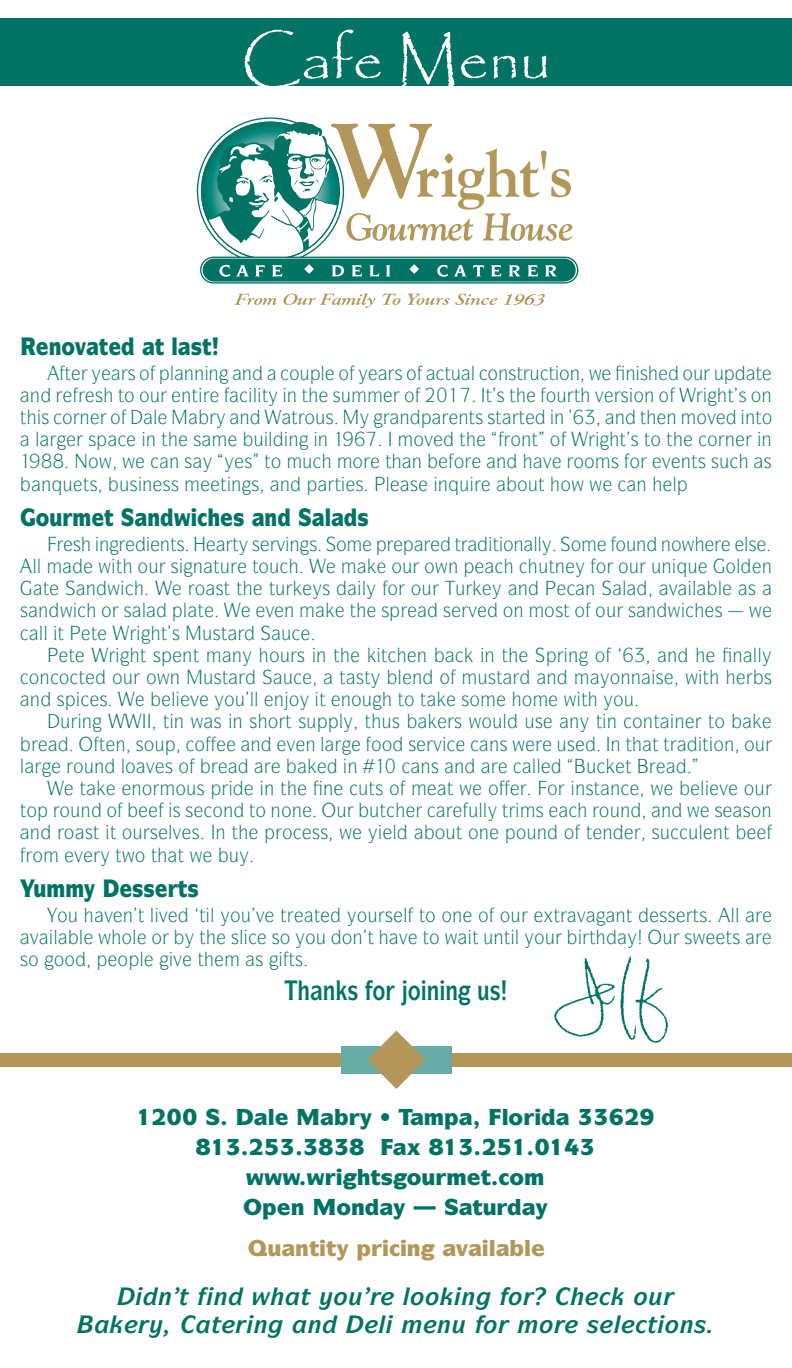
<style>
.page{position:relative;width:792px;height:1368px;background:#fff}
.page>*{position:absolute;margin:0;border:0;box-sizing:border-box;transform-origin:0 0}
.t1{font:60px "Papyrus";color:#fff}
.t2{font:700 26.8px "Itc Symbol";color:#007365;scale:.8 1}
.t3{font:italic 700 24px "Itc Symbol";color:#007365}
.t4{font:900 24px "Itc Symbol";color:#007365;scale:.85 1}
.t5{font:900 22px "Itc Symbol";color:#007365}
.t6{font:900 22px "Itc Symbol";color:#b39759}
.t7{font:19.4px "Itc Symbol";color:#007365;scale:.96 1}
</style>
<div class="page">
<div style="left:0;top:18px;width:792px;height:67px;background:#007365"></div>
<svg style="left:520px;top:162px;width:19px;height:35px"></svg>
<svg style="left:551px;top:169px;width:20px;height:28px"></svg>
<svg style="left:541px;top:151px;width:6px;height:19px"></svg>
<svg style="left:519px;top:224px;width:53px;height:17px"></svg>
<svg style="left:234px;top:294px;width:43px;height:11px"></svg>
<svg style="left:283px;top:293px;width:92px;height:15px"></svg>
<svg style="left:383px;top:294px;width:18px;height:11px"></svg>
<svg style="left:407px;top:294px;width:90px;height:11px"></svg>
<svg style="left:504px;top:294px;width:41px;height:12px"></svg>
<div style="left:200px;top:257px;width:378px;height:27px;border:1px solid #007365;border-radius:13px"></div>
<div style="left:203px;top:259px;width:373px;height:23px;background:#007365;border-radius:12px"></div>
<svg style="left:200px;top:121px;width:319px;height:156px"></svg>
<svg style="left:437px;top:265px;width:11px;height:12px"></svg>
<svg style="left:454px;top:265px;width:12px;height:11px"></svg>
<svg style="left:473px;top:265px;width:11px;height:11px"></svg>
<svg style="left:491px;top:265px;width:10px;height:11px"></svg>
<svg style="left:509px;top:265px;width:11px;height:11px"></svg>
<svg style="left:527px;top:265px;width:11px;height:11px"></svg>
<svg style="left:545px;top:265px;width:11px;height:11px"></svg>
<img style="left:554px;top:956px;width:115px;height:87px">
<div style="left:0;top:1053px;width:792px;height:14px;background:#b39759"></div>
<div style="left:342px;top:1046px;width:110px;height:28px;background:#66aba5"></div>
<svg style="left:367px;top:1031px;width:59px;height:58px"></svg>
<h1 class="t1" style="left:241px;top:23px;width:311px">Cafe Menu</h1>
<p class="t4" style="left:49px;top:331px;width:72px">■□❖ ▼</p>
<p class="t4" style="left:155px;top:331px;width:68px">▼ ● ▲▼</p>
<p class="t7" style="left:127px;top:361px;width:131px">▲ □ ● ■■■ ■</p>
<p class="t7" style="left:289px;top:361px;width:64px">□◆ ● □</p>
<p class="t7" style="left:444px;top:361px;width:143px">▼◆ ● □■▲▼ ◆ ▼ □■</p>
<p class="t7" style="left:682px;top:361px;width:45px">□◆ ◆</p>
<p class="t7" style="left:30px;top:383px;width:12px">■</p>
<p class="t7" style="left:95px;top:383px;width:109px">▲ ▼□ □◆ ■▼</p>
<p class="t7" style="left:253px;top:383px;width:59px">●▼ ■ ▼</p>
<p class="t7" style="left:486px;top:383px;width:33px">▼▲ ▼</p>
<p class="t7" style="left:546px;top:383px;width:130px">□◆▼ ❖ ▲□■ □</p>
<p class="t7" style="left:727px;top:383px;width:48px">▼▲ □■</p>
<p class="t7" style="left:20px;top:405px;width:107px">▼ ▲ □■ □</p>
<p class="t7" style="left:153px;top:405px;width:6px">●</p>
<p class="t7" style="left:239px;top:405px;width:100px">■ ▼ □◆▲</p>
<p class="t7" style="left:399px;top:405px;width:12px">■</p>
<p class="t7" style="left:458px;top:405px;width:71px">■▼▲ ▲▼ ▼</p>
<p class="t7" style="left:554px;top:405px;width:170px">■ ✓ ■ ▼ ■ □❖</p>
<p class="t7" style="left:745px;top:405px;width:30px">■▼□</p>
<p class="t7" style="left:35px;top:427px;width:6px">●</p>
<p class="t7" style="left:253px;top:427px;width:79px">◆● ■ ■</p>
<p class="t7" style="left:459px;top:427px;width:107px">▼ □■▼ □</p>
<p class="t7" style="left:619px;top:427px;width:57px">▼▲ ▼□ ▼</p>
<p class="t7" style="left:761px;top:427px;width:12px">■</p>
<p class="t7" style="left:244px;top:450px;width:73px">▲ ▼□ ◆</p>
<p class="t7" style="left:353px;top:450px;width:74px">□ ▼ ■</p>
<p class="t7" style="left:543px;top:450px;width:196px">❖ □□ ▲ □ ❖ ■▼▲ ▲◆</p>
<p class="t7" style="left:41px;top:472px;width:145px">■❑◆ ▼▲ ◆▲ ■ ▲▲</p>
<p class="t7" style="left:220px;top:472px;width:74px">▼■▲ ■</p>
<p class="t7" style="left:334px;top:472px;width:142px">▼ ▲ ● ▲ ■❑◆</p>
<p class="t7" style="left:517px;top:472px;width:58px">□◆▼ □</p>
<p class="t7" style="left:160px;top:532px;width:50px">■▼▲ ★</p>
<p class="t7" style="left:232px;top:532px;width:121px">▼ ▲ ❖■▲ □</p>
<p class="t7" style="left:454px;top:532px;width:93px">▼ ▼□■ ●●</p>
<p class="t7" style="left:571px;top:532px;width:117px">□ □◆■ ■□</p>
<p class="t7" style="left:116px;top:554px;width:172px">▼ □◆ ▲ ■ ▼◆ ▼□◆</p>
<p class="t7" style="left:391px;top:554px;width:71px">□◆ □ ■</p>
<p class="t7" style="left:538px;top:554px;width:30px">◆▼■</p>
<p class="t7" style="left:596px;top:554px;width:108px">□ □◆ ◆■ ❑◆</p>
<p class="t7" style="left:725px;top:554px;width:50px">□● ■</p>
<p class="t7" style="left:195px;top:576px;width:51px">□ ▲▼ ▼</p>
<p class="t7" style="left:322px;top:576px;width:151px">▲ ● □ □◆ ◆</p>
<p class="t7" style="left:518px;top:576px;width:12px">■</p>
<p class="t7" style="left:669px;top:576px;width:57px">❖● ●</p>
<p class="t7" style="left:101px;top:598px;width:48px">□ ▲ ●</p>
<p class="t7" style="left:503px;top:598px;width:162px">□■ □▲▼ □ □◆ ▲ ■</p>
<p class="t7" style="left:39px;top:621px;width:28px">●● ▼</p>
<p class="t7" style="left:161px;top:621px;width:71px">▼ ▲ ◆▲▼</p>
<p class="t7" style="left:140px;top:643px;width:63px">▼ ▲ ■▼</p>
<p class="t7" style="left:232px;top:643px;width:114px">■ □◆ ▲ ■ ▼</p>
<p class="t7" style="left:732px;top:643px;width:32px">■ ●●</p>
<p class="t7" style="left:29px;top:665px;width:60px">□■□▼</p>
<p class="t7" style="left:112px;top:665px;width:122px">□◆ □ ■ ◆▲▼</p>
<p class="t7" style="left:283px;top:665px;width:93px">◆ ▼ ▲▼</p>
<p class="t7" style="left:398px;top:665px;width:56px">● ■ □</p>
<p class="t7" style="left:477px;top:665px;width:28px">◆▲▼</p>
<p class="t7" style="left:546px;top:665px;width:12px">■</p>
<p class="t7" style="left:610px;top:665px;width:58px">□■■ ▲</p>
<p class="t7" style="left:224px;top:687px;width:156px">□◆ ●● ■ □ ▼ ■□◆</p>
<p class="t7" style="left:397px;top:687px;width:32px">▼□ ▼</p>
<p class="t7" style="left:581px;top:687px;width:57px">▼ □◆</p>
<p class="t7" style="left:214px;top:709px;width:196px">▲ ■ ▲□▼ ▲◆ ● ▼◆▲</p>
<p class="t7" style="left:454px;top:709px;width:94px">▲ □◆● ◆▲</p>
<p class="t7" style="left:569px;top:709px;width:164px">■ ▼ ■ □■▼ ■ ▼□</p>
<p class="t7" style="left:99px;top:732px;width:70px">▼ ■ ▲□◆</p>
<p class="t7" style="left:286px;top:732px;width:41px">❖ ■ ●</p>
<p class="t7" style="left:371px;top:732px;width:75px">□□ ▲ ❖</p>
<p class="t7" style="left:611px;top:732px;width:63px">■ ▼ ▼ ▼</p>
<p class="t7" style="left:702px;top:732px;width:67px">▼ □■ □◆</p>
<p class="t7" style="left:20px;top:754px;width:6px">●</p>
<p class="t7" style="left:73px;top:754px;width:122px">□◆■ ●□ ❖ ▲ □</p>
<p class="t7" style="left:347px;top:754px;width:12px">■</p>
<p class="t7" style="left:420px;top:754px;width:47px">■▲ ■</p>
<p class="t7" style="left:80px;top:776px;width:132px">▼ ■□ □◆▲</p>
<p class="t7" style="left:323px;top:776px;width:81px">■ ◆▼▲ □</p>
<p class="t7" style="left:547px;top:776px;width:78px">□ ■▲▼ ■</p>
<p class="t7" style="left:700px;top:776px;width:69px">● ❖ □◆</p>
<p class="t7" style="left:20px;top:798px;width:103px">▼□ □◆■ □</p>
<p class="t7" style="left:173px;top:798px;width:136px">▲ ▲ □■ ▼□ ■□■</p>
<p class="t7" style="left:336px;top:798px;width:53px">◆ ◆▼</p>
<p class="t7" style="left:468px;top:798px;width:43px">◆●● ▼</p>
<p class="t7" style="left:599px;top:798px;width:34px">□◆■</p>
<p class="t7" style="left:661px;top:798px;width:117px">■ ▲ ▲□■</p>
<p class="t7" style="left:30px;top:820px;width:218px">■ □ ▲▼ ▼ □◆▲ ●❖ ▲ ■ ▼</p>
<p class="t7" style="left:282px;top:820px;width:50px">□ ▲▲</p>
<p class="t7" style="left:392px;top:820px;width:102px">● □◆▼ □■</p>
<p class="t7" style="left:516px;top:820px;width:102px">□◆■ □ ▼ ■</p>
<p class="t7" style="left:651px;top:820px;width:83px">▲◆ ◆● ■▼</p>
<p class="t7" style="left:115px;top:843px;width:73px">▼□ ▼ ▼</p>
<p class="t4" style="left:132px;top:873px;width:80px">▲▲ ▼▲</p>
<p class="t7" style="left:104px;top:903px;width:68px">❖ ■▼ ●❖</p>
<p class="t7" style="left:199px;top:903px;width:93px">▼● □◆❖ ▼</p>
<p class="t7" style="left:314px;top:903px;width:217px">▼ □◆ ▲ ● ▼□ □■ □ □◆</p>
<p class="t7" style="left:659px;top:903px;width:85px">▲▲ ▼▲ ●●</p>
<p class="t7" style="left:30px;top:925px;width:57px">❖● ●</p>
<p class="t7" style="left:122px;top:925px;width:44px">□● □</p>
<p class="t7" style="left:199px;top:925px;width:48px">▼ ▲●</p>
<p class="t7" style="left:272px;top:925px;width:108px">▲□ □◆ □■ ▼</p>
<p class="t7" style="left:399px;top:925px;width:44px">❖ ▼□</p>
<p class="t7" style="left:472px;top:925px;width:88px">▼ ◆■▼ ● □◆</p>
<p class="t7" style="left:20px;top:947px;width:59px">▲□ □□</p>
<p class="t7" style="left:255px;top:947px;width:51px">▲ ▼▲</p>
<h2 class="t2" style="left:323px;top:973px;width:224px">■ ▲ □ □■■ ◆▲</h2>
<p class="t5" style="left:268px;top:1103px;width:8px">●</p>
<p class="t5" style="left:380px;top:1103px;width:12px">•</p>
<p class="t5" style="left:225px;top:1133px;width:125px">✓ ✓✓✓</p>
<p class="t5" style="left:371px;top:1163px;width:66px">▼▲ □◆</p>
<p class="t5" style="left:291px;top:1193px;width:76px">■ □■</p>
<p class="t6" style="left:267px;top:1234px;width:70px">◆ ■▼▼</p>
<p class="t6" style="left:407px;top:1234px;width:90px">■ ❖ ●</p>
<p class="t6" style="left:524px;top:1234px;width:8px">●</p>
<p class="t3" style="left:158px;top:1280px;width:71px">■ ▼ ■</p>
<p class="t3" style="left:301px;top:1280px;width:64px">▼ □◆</p>
<p class="t3" style="left:403px;top:1280px;width:74px">●□□ ■</p>
<p class="t3" style="left:437px;top:1308px;width:62px">■◆ □</p>
<p class="t3" style="left:539px;top:1308px;width:169px">□ ▲ ● ▼□■▲</p>
</div>
